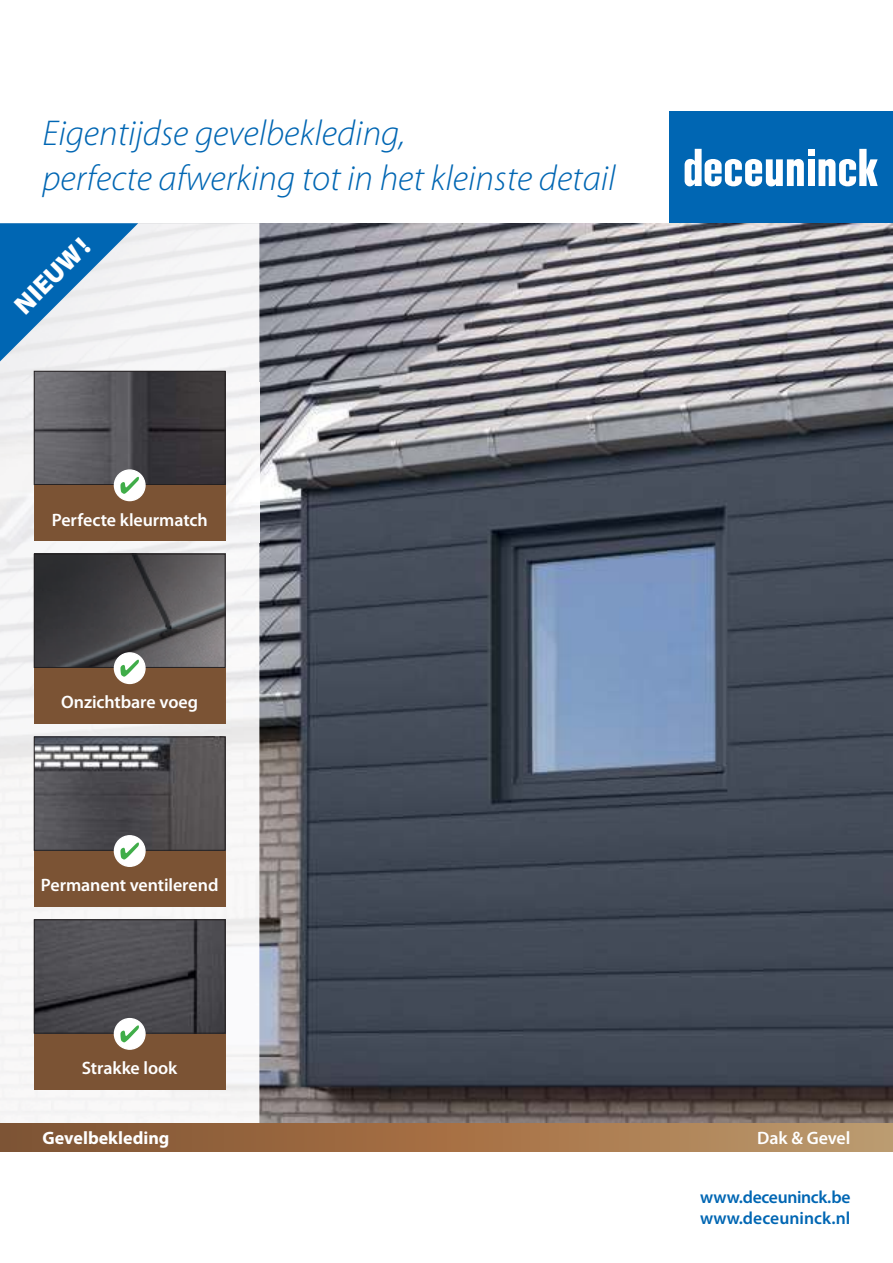
<style>
.page{position:relative;width:893px;height:1263px;background:#fff}
.page>*{position:absolute;margin:0;border:0;box-sizing:border-box;transform-origin:0 0}
.t1{font:italic 300 36px/45px "Myriad Pro";color:#0066b3}
.t2{font:900 26.55px "Myriad Pro";color:#fff}
.t3{font:600 18px "Myriad Pro";letter-spacing:-.005em;color:#fff}
.t4{font:700 18px "Myriad Pro";color:#fff}
.t5{font:600 17.55px/21.1px "Myriad Pro";color:#0066b3}
</style>
<div class="page">
<img style="left:259px;top:223px;width:634px;height:901px">
<img style="left:0;top:223px;width:259px;height:373px">
<img style="left:0;top:596px;width:52px;height:528px">
<img style="left:208px;top:596px;width:51px;height:528px">
<img style="left:52px;top:668px;width:156px;height:456px">
<img style="left:0;top:1124px;width:893px;height:27px">
<div style="left:670px;top:112px;width:223px;height:111px;background:#0066b3"></div>
<div style="left:808px;top:159px;width:7px;height:27px;background:#fff"></div>
<div style="left:808px;top:149px;width:7px;height:7px;background:#fff"></div>
<svg style="left:685px;top:149px;width:119px;height:38px"></svg>
<svg style="left:818px;top:149px;width:60px;height:38px"></svg>
<img style="left:36px;top:373px;width:187px;height:110px">
<div style="left:34px;top:371px;width:191px;height:114px;border:1px solid #231f20"></div>
<img style="left:36px;top:739px;width:187px;height:109px">
<div style="left:34px;top:737px;width:191px;height:113px;border:1px solid #231f20"></div>
<img style="left:36px;top:556px;width:187px;height:110px">
<div style="left:34px;top:554px;width:191px;height:114px;border:1px solid #231f20"></div>
<img style="left:36px;top:921px;width:187px;height:110px">
<div style="left:34px;top:919px;width:191px;height:114px;border:1px solid #231f20"></div>
<svg style="left:0;top:223px;width:138px;height:138px"></svg>
<div style="left:34px;top:1034px;width:191px;height:56px;background:#7b5334"></div>
<div style="left:34px;top:486px;width:191px;height:55px;background:#7b5334"></div>
<div style="left:34px;top:851px;width:191px;height:56px;background:#7b5334"></div>
<div style="left:34px;top:669px;width:191px;height:55px;background:#7b5334"></div>
<div style="left:114px;top:470px;width:31px;height:31px;background:#fff;border-radius:50%"></div>
<div style="left:114px;top:469px;width:32px;height:32px;border:1px solid #fff;border-radius:50%"></div>
<svg style="left:120px;top:477px;width:19px;height:17px"></svg>
<div style="left:114px;top:653px;width:31px;height:30px;background:#fff;border-radius:50%"></div>
<div style="left:114px;top:652px;width:32px;height:32px;border:1px solid #fff;border-radius:50%"></div>
<svg style="left:120px;top:660px;width:19px;height:17px"></svg>
<div style="left:114px;top:836px;width:31px;height:30px;background:#fff;border-radius:50%"></div>
<div style="left:114px;top:835px;width:32px;height:32px;border:1px solid #fff;border-radius:50%"></div>
<svg style="left:120px;top:842px;width:19px;height:17px"></svg>
<div style="left:114px;top:1018px;width:31px;height:31px;background:#fff;border-radius:50%"></div>
<div style="left:114px;top:1018px;width:32px;height:32px;border:1px solid #fff;border-radius:50%"></div>
<svg style="left:120px;top:1025px;width:19px;height:17px"></svg>
<h1 class="t1" style="left:43px;top:114px;width:575px">Eigentijdse gevelbekleding,<br>perfecte afwerking tot in het kleinste detail</h1>
<h2 class="t2" style="left:8px;top:298px;width:96px;rotate:-45deg">NIEUW !</h2>
<p class="t3" style="left:52px;top:513px;width:157px">Perfecte kleurmatch</p>
<p class="t3" style="left:61px;top:695px;width:138px">Onzichtbare voeg</p>
<p class="t3" style="left:41px;top:878px;width:179px">Permanent ventilerend</p>
<p class="t3" style="left:82px;top:1061px;width:97px">Strakke look</p>
<p class="t4" style="left:43px;top:1131px;width:128px">Gevelbekleding</p>
<p class="t3" style="left:757px;top:1131px;width:95px">Dak &amp; Gevel</p>
<p class="t5" style="left:700px;top:1188px;width:152px">www.deceuninck.be www.deceuninck.nl</p>
</div>
